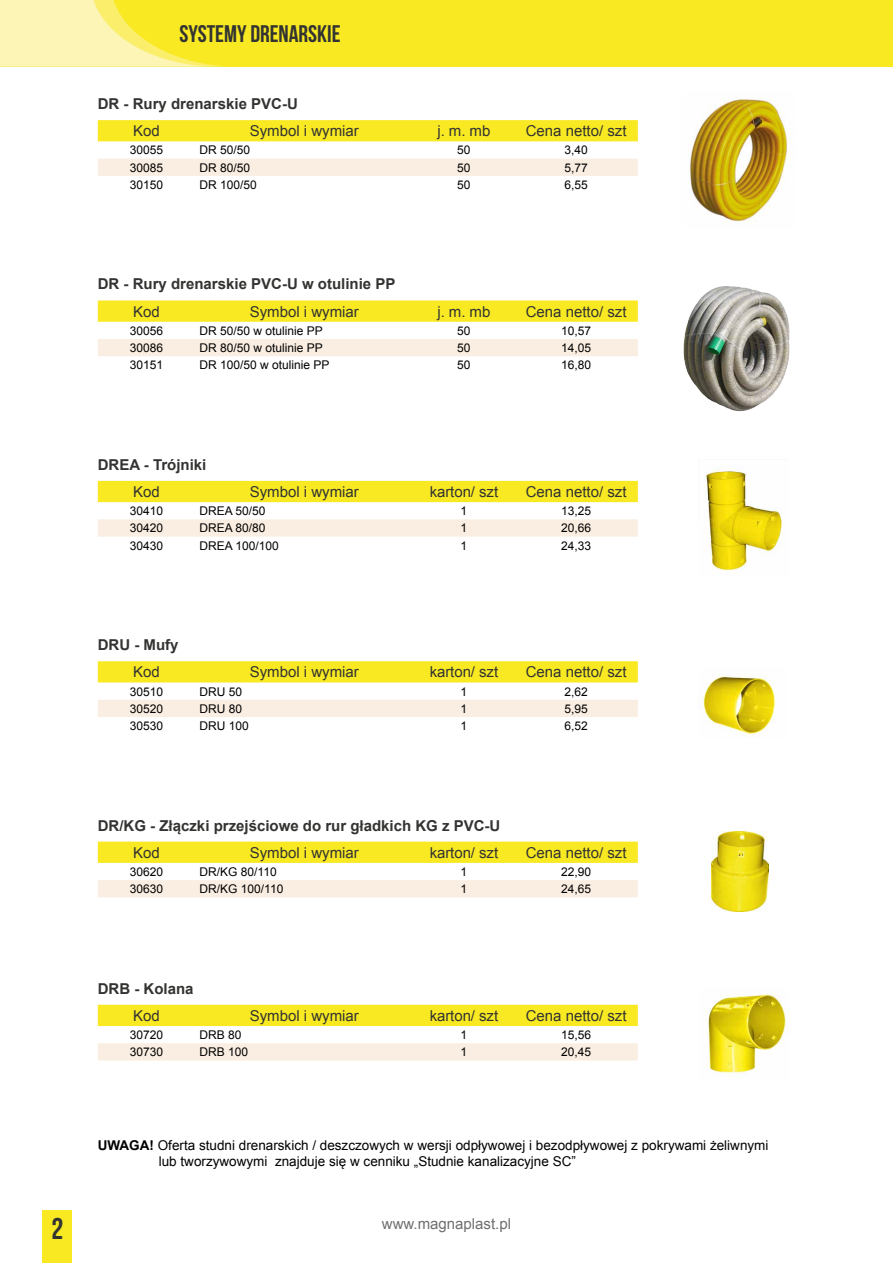
<style>
.page{position:relative;width:893px;height:1263px;background:#fff}
.page>*{position:absolute;margin:0;border:0;box-sizing:border-box;transform-origin:0 0}
.t1{font:30px "Bebas Neue";color:#333332}
.t2{font:24px "Bebas Neue";color:#333332}
.t3{font:15px "Arial";color:#333332}
.t4{font:700 15px "Arial";color:#333332}
.t5{font:15px "Arial";color:#706f6f}
.t6{font:13.5px/16.2px "Arial";color:#000}
.t7{font:12px "Arial";color:#000}
.s1{font-weight:700}
</style>
<div class="page">
<div style="left:43px;top:1210px;width:29px;height:53px;background:#f8e922"></div>
<div style="left:0;top:0;width:893px;height:67px;background:#f8e922"></div>
<svg style="left:0;top:0;width:227px;height:67px"></svg>
<div style="left:98px;top:120px;width:540px;height:21px;background:#f8e922"></div>
<div style="left:98px;top:159px;width:540px;height:17px;background:#faeee2"></div>
<svg style="left:98px;top:300px;width:540px;height:22px;background:#f8e929"></svg>
<div style="left:98px;top:339px;width:540px;height:17px;background:#faeee2"></div>
<div style="left:98px;top:481px;width:540px;height:21px;background:#f8e922"></div>
<svg style="left:98px;top:519px;width:540px;height:18px;background:#faeee3"></svg>
<div style="left:98px;top:661px;width:540px;height:21px;background:#f8e922"></div>
<div style="left:98px;top:700px;width:540px;height:17px;background:#faeee2"></div>
<div style="left:98px;top:842px;width:540px;height:21px;background:#f8e922"></div>
<div style="left:98px;top:880px;width:540px;height:17px;background:#faeee2"></div>
<div style="left:98px;top:1005px;width:540px;height:21px;background:#f8e922"></div>
<div style="left:98px;top:1043px;width:540px;height:17px;background:#faeee2"></div>
<img style="left:689px;top:98px;width:103px;height:125px">
<img style="left:683px;top:286px;width:107px;height:126px">
<img style="left:705px;top:470px;width:77px;height:101px">
<img style="left:701px;top:675px;width:75px;height:62px">
<img style="left:712px;top:832px;width:56px;height:79px">
<img style="left:706px;top:994px;width:81px;height:82px">
<h2 class="t2" style="left:180px;top:21px;width:162px">SYSTEMY DRENARSKIE</h2>
<p class="t4" style="left:98px;top:94px;width:202px">DR - Rury drenarskie PVC-U</p>
<p class="t3" style="left:133px;top:121px;width:28px">Kod</p>
<p class="t3" style="left:250px;top:121px;width:111px">Symbol i wymiar</p>
<p class="t3" style="left:437px;top:121px;width:54px">j. m. mb</p>
<p class="t3" style="left:526px;top:121px;width:102px">Cena netto/ szt</p>
<p class="t7" style="left:130px;top:142px;width:35px">30055</p>
<p class="t7" style="left:200px;top:142px;width:52px">DR 50/50</p>
<p class="t7" style="left:457px;top:142px;width:15px">50</p>
<p class="t7" style="left:564px;top:142px;width:25px">3,40</p>
<p class="t7" style="left:130px;top:160px;width:35px">30085</p>
<p class="t7" style="left:200px;top:160px;width:52px">DR 80/50</p>
<p class="t7" style="left:457px;top:160px;width:15px">50</p>
<p class="t7" style="left:564px;top:160px;width:25px">5,77</p>
<p class="t7" style="left:130px;top:177px;width:35px">30150</p>
<p class="t7" style="left:199px;top:177px;width:59px">DR 100/50</p>
<p class="t7" style="left:457px;top:177px;width:15px">50</p>
<p class="t7" style="left:564px;top:177px;width:25px">6,55</p>
<p class="t4" style="left:98px;top:274px;width:299px">DR - Rury drenarskie PVC-U w otulinie PP</p>
<p class="t3" style="left:133px;top:301px;width:28px">Kod</p>
<p class="t3" style="left:250px;top:301px;width:111px">Symbol i wymiar</p>
<p class="t3" style="left:437px;top:301px;width:54px">j. m. mb</p>
<p class="t3" style="left:526px;top:301px;width:102px">Cena netto/ szt</p>
<p class="t7" style="left:130px;top:323px;width:35px">30056</p>
<p class="t7" style="left:200px;top:323px;width:125px">DR 50/50 w otulinie PP</p>
<p class="t7" style="left:457px;top:323px;width:15px">50</p>
<p class="t7" style="left:561px;top:323px;width:32px">10,57</p>
<p class="t7" style="left:130px;top:340px;width:35px">30086</p>
<p class="t7" style="left:200px;top:340px;width:125px">DR 80/50 w otulinie PP</p>
<p class="t7" style="left:457px;top:340px;width:15px">50</p>
<p class="t7" style="left:561px;top:340px;width:32px">14,05</p>
<p class="t7" style="left:130px;top:357px;width:35px">30151</p>
<p class="t7" style="left:199px;top:357px;width:132px">DR 100/50 w otulinie PP</p>
<p class="t7" style="left:457px;top:357px;width:15px">50</p>
<p class="t7" style="left:561px;top:357px;width:32px">16,80</p>
<p class="t4" style="left:98px;top:455px;width:110px">DREA - Trójniki</p>
<p class="t3" style="left:133px;top:482px;width:28px">Kod</p>
<p class="t3" style="left:250px;top:482px;width:111px">Symbol i wymiar</p>
<p class="t3" style="left:430px;top:482px;width:70px">karton/ szt</p>
<p class="t3" style="left:526px;top:482px;width:102px">Cena netto/ szt</p>
<p class="t7" style="left:130px;top:503px;width:35px">30410</p>
<p class="t7" style="left:200px;top:503px;width:68px">DREA 50/50</p>
<p class="t7" style="left:461px;top:503px;width:8px">1</p>
<p class="t7" style="left:561px;top:503px;width:32px">13,25</p>
<p class="t7" style="left:130px;top:520px;width:35px">30420</p>
<p class="t7" style="left:200px;top:520px;width:68px">DREA 80/80</p>
<p class="t7" style="left:461px;top:520px;width:8px">1</p>
<p class="t7" style="left:561px;top:520px;width:32px">20,66</p>
<p class="t7" style="left:130px;top:537px;width:35px">30430</p>
<p class="t7" style="left:200px;top:537px;width:81px">DREA 100/100</p>
<p class="t7" style="left:461px;top:537px;width:8px">1</p>
<p class="t7" style="left:561px;top:537px;width:32px">24,33</p>
<p class="t4" style="left:98px;top:635px;width:82px">DRU - Mufy</p>
<p class="t3" style="left:133px;top:662px;width:28px">Kod</p>
<p class="t3" style="left:250px;top:662px;width:111px">Symbol i wymiar</p>
<p class="t3" style="left:430px;top:662px;width:70px">karton/ szt</p>
<p class="t3" style="left:526px;top:662px;width:102px">Cena netto/ szt</p>
<p class="t7" style="left:130px;top:683px;width:35px">30510</p>
<p class="t7" style="left:200px;top:683px;width:44px">DRU 50</p>
<p class="t7" style="left:461px;top:683px;width:8px">1</p>
<p class="t7" style="left:564px;top:683px;width:25px">2,62</p>
<p class="t7" style="left:130px;top:701px;width:35px">30520</p>
<p class="t7" style="left:200px;top:701px;width:44px">DRU 80</p>
<p class="t7" style="left:461px;top:701px;width:8px">1</p>
<p class="t7" style="left:564px;top:701px;width:25px">5,95</p>
<p class="t7" style="left:130px;top:718px;width:35px">30530</p>
<p class="t7" style="left:200px;top:718px;width:51px">DRU 100</p>
<p class="t7" style="left:461px;top:718px;width:8px">1</p>
<p class="t7" style="left:564px;top:718px;width:25px">6,52</p>
<p class="t4" style="left:98px;top:815px;width:404px">DR/KG - Złączki przejściowe do rur gładkich KG z PVC-U</p>
<p class="t3" style="left:133px;top:843px;width:28px">Kod</p>
<p class="t3" style="left:250px;top:843px;width:111px">Symbol i wymiar</p>
<p class="t3" style="left:430px;top:843px;width:70px">karton/ szt</p>
<p class="t3" style="left:526px;top:843px;width:102px">Cena netto/ szt</p>
<p class="t7" style="left:130px;top:864px;width:35px">30620</p>
<p class="t7" style="left:200px;top:864px;width:79px">DR/KG 80/110</p>
<p class="t7" style="left:461px;top:864px;width:8px">1</p>
<p class="t7" style="left:561px;top:864px;width:32px">22,90</p>
<p class="t7" style="left:130px;top:881px;width:35px">30630</p>
<p class="t7" style="left:200px;top:881px;width:85px">DR/KG 100/110</p>
<p class="t7" style="left:461px;top:881px;width:8px">1</p>
<p class="t7" style="left:561px;top:881px;width:32px">24,65</p>
<p class="t4" style="left:98px;top:978px;width:97px">DRB - Kolana</p>
<p class="t3" style="left:133px;top:1006px;width:28px">Kod</p>
<p class="t3" style="left:250px;top:1006px;width:111px">Symbol i wymiar</p>
<p class="t3" style="left:430px;top:1006px;width:70px">karton/ szt</p>
<p class="t3" style="left:526px;top:1006px;width:102px">Cena netto/ szt</p>
<p class="t7" style="left:130px;top:1027px;width:35px">30720</p>
<p class="t7" style="left:200px;top:1027px;width:44px">DRB 80</p>
<p class="t7" style="left:461px;top:1027px;width:8px">1</p>
<p class="t7" style="left:561px;top:1027px;width:32px">15,56</p>
<p class="t7" style="left:130px;top:1044px;width:35px">30730</p>
<p class="t7" style="left:200px;top:1044px;width:50px">DRB 100</p>
<p class="t7" style="left:461px;top:1044px;width:8px">1</p>
<p class="t7" style="left:561px;top:1044px;width:32px">20,45</p>
<p class="t6" style="left:159px;top:1137px;width:611px;text-indent:-61px"><span class="s1">UWAGA!</span> Oferta studni drenarskich / deszczowych w wersji odpływowej i bezodpływowej z pokrywami żeliwnymi lub tworzywowymi znajduje się w cenniku „Studnie kanalizacyjne SC”</p>
<h1 class="t1" style="left:51px;top:1212px;width:13px">2</h1>
<p class="t5" style="left:382px;top:1214px;width:131px">www.magnaplast.pl</p>
</div>
